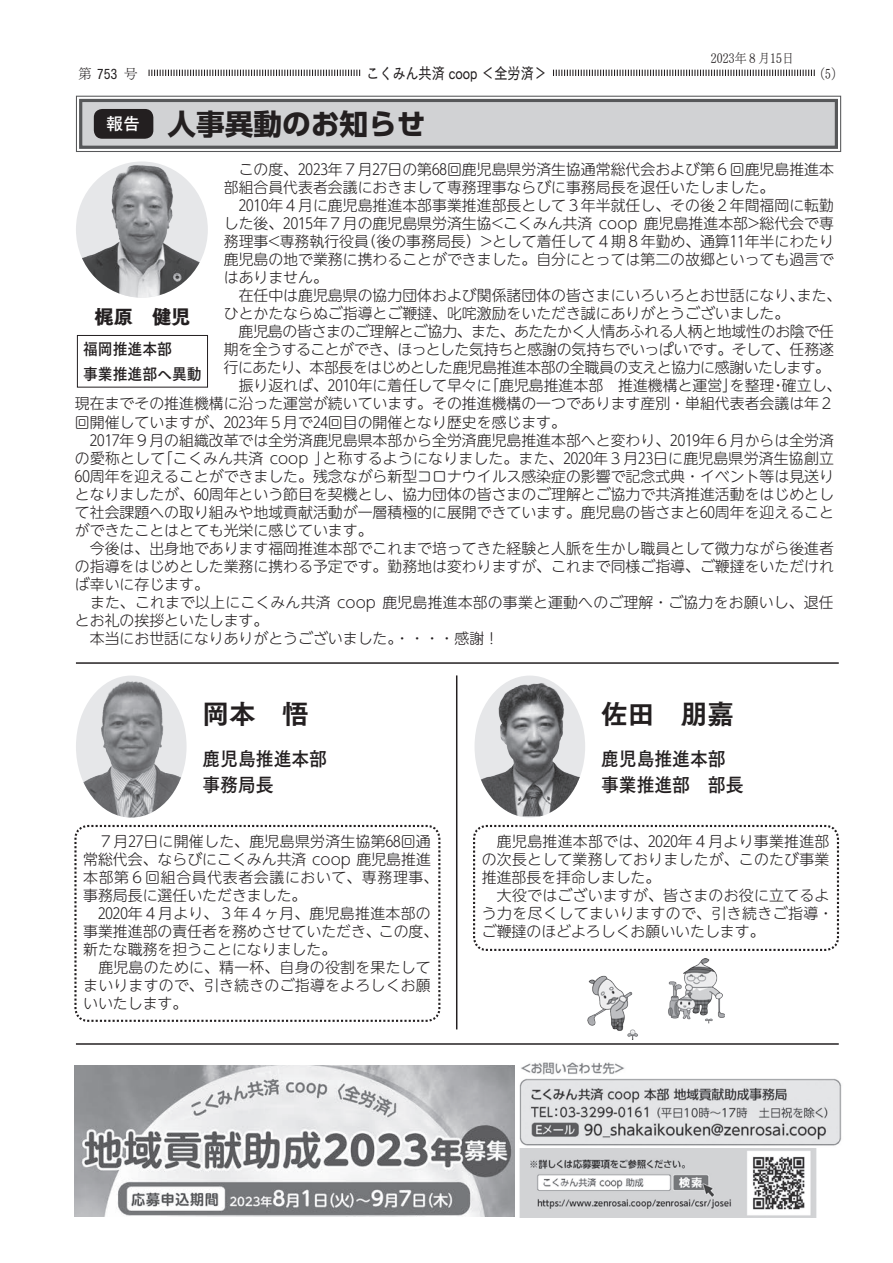
<style>
.page{position:relative;width:893px;height:1263px;background:#fff}
.page>*{position:absolute;margin:0;border:0;box-sizing:border-box;transform-origin:0 0}
.本文_2{font:700 28.65px "UD Shin Go Pro";color:#231f20}
.本文_2-2{font:26.55px "Tsuku Go Pro E";color:#231f20}
.本文_2-3{font:19.2px "Tsuku Go Pro B";color:#231f20;scale:.93 1}
.本文_2-4{font:19.2px "Tsuku Go Pro H";color:#231f20}
.本文_2-5{font:16.95px "Tsuku Go Pro B";color:#fff}
.t1{font:15.9px "Cezanne Pro M";color:#231f20;scale:.82 1}
.本文_2-6{font:15.9px "Tsuku Go Pro B";color:#231f20;scale:.93 1}
.段落スタイル_2{font:300 14.85px/18px "UD Shin M Go Pro";color:#231f20}
.t2{font:13.8px "Tsuku Go Pro D";color:#231f20}
.t3{font:13.8px "Tsuku Min Pro L";color:#231f20;scale:.8 1}
.t4{font:12.75px "Tsuku Min Pro L";color:#231f20;scale:.93 1}
.s1{font-family:"Tsuku Min Pro L"}
</style>
<div class="page">
<svg style="left:149px;top:70px;width:211px;height:6px"></svg>
<svg style="left:553px;top:70px;width:262px;height:6px"></svg>
<svg style="left:74px;top:824px;width:367px;height:198px"></svg>
<svg style="left:473px;top:824px;width:366px;height:127px"></svg>
<svg style="left:75px;top:95px;width:767px;height:57px;background:#cfd0d2"></svg>
<div style="left:79px;top:99px;width:759px;height:50px;border:3px solid #57585a"></div>
<div style="left:94px;top:109px;width:59px;height:30px;background:#231f20;border-radius:9px"></div>
<hr style="left:456px;top:675px;width:1px;height:354px;background:#231f20">
<img style="left:76px;top:161px;width:132px;height:137px">
<img style="left:76px;top:675px;width:111px;height:142px">
<img style="left:475px;top:675px;width:110px;height:141px">
<div style="left:77px;top:335px;width:131px;height:52px;border:1px solid #231f20"></div>
<img style="left:74px;top:1065px;width:441px;height:152px">
<img style="left:519px;top:1062px;width:323px;height:84px">
<img style="left:519px;top:1148px;width:298px;height:69px">
<img style="left:587px;top:959px;width:137px;height:80px">
<hr style="left:76px;top:1043px;width:763px;height:2px;background:#231f20">
<hr style="left:76px;top:662px;width:763px;height:2px;background:#231f20">
<p class="t4" style="left:711px;top:47px;width:91px">20２3年８月15日</p>
<p class="t2" style="left:78px;top:62px;width:61px"><span class="s1">第</span> 753 <span class="s1">号</span></p>
<p class="t1" style="left:366px;top:63px;width:222px">こくみん共済 coop ＜全労済＞</p>
<p class="t3" style="left:814px;top:61px;width:36px">（5）</p>
<p class="本文_2" style="left:167px;top:100px;width:260px">人事異動のお知らせ</p>
<p class="段落スタイル_2" style="left:224px;top:159px;width:612px">　この度、2023年７月27日の第68回鹿児島県労済生協通常総代会および第６回鹿児島推進本部組合員代表者会議におきまして専務理事ならびに事務局長を退任いたしました。</p>
<p class="段落スタイル_2" style="left:224px;top:195px;width:612px;text-align:justify">　2010年４月に鹿児島推進本部事業推進部長として３年半就任し、その後２年間福岡に転勤した後、2015年７月の鹿児島県労済生協&lt;こくみん共済 coop 鹿児島推進本部&gt;総代会で専務理事&lt;専務執行役員（後の事務局長）&gt;として着任して４期８年勤め、通算11年半にわたり鹿児島の地で業務に携わることができました。自分にとっては第二の故郷といっても過言ではありません。</p>
<p class="段落スタイル_2" style="left:224px;top:286px;width:619px">　在任中は鹿児島県の協力団体および関係諸団体の皆さまにいろいろとお世話になり、また、ひとかたならぬご指導とご鞭撻、叱咤激励をいただき誠にありがとうございました。</p>
<p class="段落スタイル_2" style="left:224px;top:322px;width:612px;text-align:justify">　鹿児島の皆さまのご理解とご協力、また、あたたかく人情あふれる人柄と地域性のお陰で任期を全うすることができ、ほっとした気持ちと感謝の気持ちでいっぱいです。そして、任務遂行にあたり、本部長をはじめとした鹿児島推進本部の全職員の支えと協力に感謝いたします。</p>
<p class="段落スタイル_2" style="left:75px;top:376px;width:768px;text-indent:149px">　振り返れば、2010年に着任して早々に「鹿児島推進本部　推進機構と運営」を整理・確立し、現在までその推進機構に沿った運営が続いています。その推進機構の一つであります産別・単組代表者会議は年２回開催していますが、2023年５月で24回目の開催となり歴史を感じます。</p>
<p class="段落スタイル_2" style="left:75px;top:430px;width:761px;text-align:justify">　2017年９月の組織改革では全労済鹿児島県本部から全労済鹿児島推進本部へと変わり、2019年６月からは全労済の愛称として「こくみん共済 coop 」と称するようになりました。また、2020年３月23日に鹿児島県労済生協創立60周年を迎えることができました。残念ながら新型コロナウイルス感染症の影響で記念式典・イベント等は見送りとなりましたが、60周年という節目を契機とし、協力団体の皆さまのご理解とご協力で共済推進活動をはじめとして社会課題への取り組みや地域貢献活動が一層積極的に展開できています。鹿児島の皆さまと60周年を迎えることができたことはとても光栄に感じています。</p>
<p class="段落スタイル_2" style="left:75px;top:539px;width:760px;text-align:justify">　今後は、出身地であります福岡推進本部でこれまで培ってきた経験と人脈を生かし職員として微力ながら後進者の指導をはじめとした業務に携わる予定です。勤務地は変わりますが、これまで同様ご指導、ご鞭撻をいただければ幸いに存じます。</p>
<p class="段落スタイル_2" style="left:75px;top:593px;width:760px">　また、これまで以上にこくみん共済 coop 鹿児島推進本部の事業と運動へのご理解・ご協力をお願いし、退任とお礼の挨拶といたします。</p>
<p class="段落スタイル_2" style="left:75px;top:629px;width:426px">　本当にお世話になりありがとうございました。・・・・感謝！</p>
<p class="本文_2-5" style="left:106px;top:109px;width:36px">報告</p>
<p class="本文_2-4" style="left:95px;top:306px;width:97px">梶原　健児</p>
<p class="本文_2-6" style="left:83px;top:335px;width:97px">福岡推進本部</p>
<p class="本文_2-6" style="left:83px;top:360px;width:129px">事業推進部へ異動</p>
<p class="本文_2-2" style="left:202px;top:690px;width:108px">岡本　悟</p>
<p class="本文_2-3" style="left:202px;top:742px;width:174px">鹿児島推進本部　　</p>
<p class="本文_2-3" style="left:202px;top:768px;width:78px">事務局長</p>
<p class="段落スタイル_2" style="left:83px;top:831px;width:357px">　７月27日に開催した、鹿児島県労済生協第68回通常総代会、ならびにこくみん共済 coop 鹿児島推進本部第６回組合員代表者会議において、専務理事、事務局長に選任いただきました。</p>
<p class="段落スタイル_2" style="left:83px;top:904px;width:357px">　2020年４月より、３年４ヶ月、鹿児島推進本部の事業推進部の責任者を務めさせていただき、この度、新たな職務を担うことになりました。</p>
<p class="段落スタイル_2" style="left:83px;top:958px;width:349px;text-align:justify">　鹿児島のために、精一杯、自身の役割を果たしてまいりますので、引き続きのご指導をよろしくお願いいたします。</p>
<p class="本文_2-2" style="left:601px;top:690px;width:134px">佐田　朋嘉</p>
<p class="本文_2-3" style="left:601px;top:742px;width:135px">鹿児島推進本部</p>
<p class="本文_2-3" style="left:601px;top:768px;width:155px">事業推進部　部長</p>
<p class="段落スタイル_2" style="left:482px;top:831px;width:349px;text-align:justify">　鹿児島推進本部では、2020年４月より事業推進部の次長として業務しておりましたが、このたび事業推進部長を拝命しました。</p>
<p class="段落スタイル_2" style="left:482px;top:885px;width:353px">　大役ではございますが、皆さまのお役に立てるよう力を尽くしてまいりますので、引き続きご指導・ご鞭撻のほどよろしくお願いいたします。</p>
</div>
